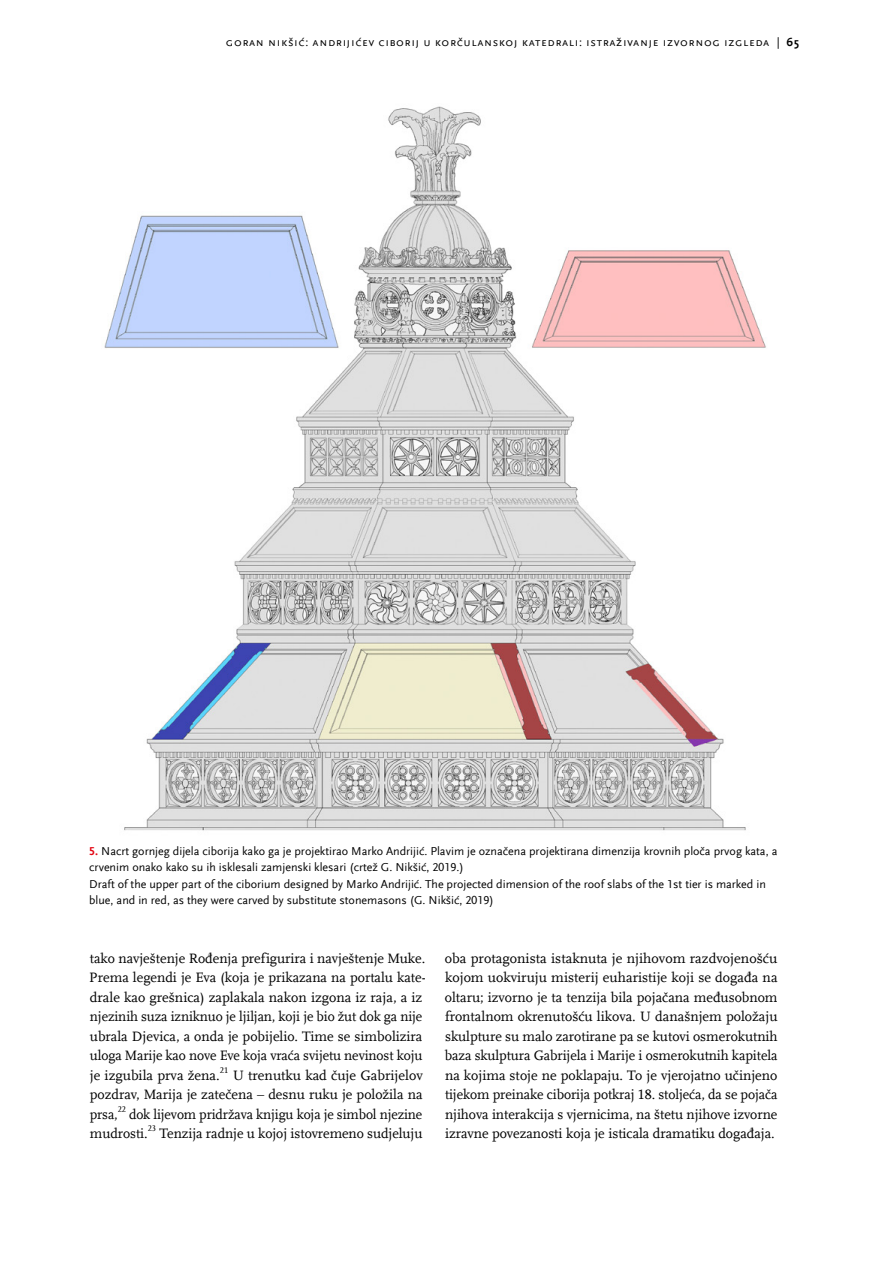
<style>
.page{position:relative;width:893px;height:1263px;background:#fff}
.page>*{position:absolute;margin:0;border:0;box-sizing:border-box;transform-origin:0 0}
.t1{font:14.25px/19.5px "Scala Offc Pro";color:#000}
.t2{font:12px/16.5px "Scala Sans Offc Pro";color:#000}
.t3{font:12px "Scala Sans Sc Offc Pro";letter-spacing:.05em;color:#000}
.t4{font:8.55px "Scala Offc Pro";color:#000}
.s1{font-weight:700}
.s2{font-weight:700;color:#e30613}
</style>
<div class="page">
<img style="left:104px;top:106px;width:662px;height:725px">
<p class="t3" style="left:226px;top:35px;width:574px">goran nikšić: andrijićev ciborij u korčulanskoj katedrali: istraživanje izvornog izgleda | <span class="s1">65</span></p>
<p class="t2" style="left:89px;top:842px;width:690px"><span class="s2">5.</span> Nacrt gornjeg dijela ciborija kako ga je projektirao Marko Andrijić. Plavim je označena projektirana dimenzija krovnih ploča prvog kata, a crvenim onako kako su ih isklesali zamjenski klesari (crtež G. Nikšić, 2019.)<br>Draft of the upper part of the ciborium designed by Marko Andrijić. The projected dimension of the roof slabs of the 1st tier is marked in blue, and in red, as they were carved by substitute stonemasons (G. Nikšić, 2019)</p>
<p class="t1" style="left:89px;top:948px;width:338px">tako navještenje Rođenja prefigurira i navještenje Muke.<br>Prema legendi je Eva (koja je prikazana na portalu kate&shy;drale kao grešnica) zaplakala nakon izgona iz raja, a iz njezinih suza izniknuo je ljiljan, koji je bio žut dok ga nije ubrala Djevica, a onda je pobijelio. Time se simbolizira uloga Marije kao nove Eve koja vraća svijetu nevinost koju je izgubila prva žena.</p>
<p class="t4" style="left:220px;top:1065px;width:10px">21</p>
<p class="t1" style="left:90px;top:1065px;width:334px;text-align:justify;text-indent:143px">U trenutku kad čuje Gabrijelov pozdrav, Marija je zatečena – desnu ruku je položila na prsa,</p>
<p class="t4" style="left:118px;top:1104px;width:10px">22</p>
<p class="t1" style="left:90px;top:1104px;width:334px;text-indent:39px">dok lijevom pridržava knjigu koja je simbol njezine mudrosti.</p>
<p class="t4" style="left:148px;top:1123px;width:10px">23</p>
<p class="t1" style="left:159px;top:1124px;width:264px">Tenzija radnje u kojoj istovremeno sudjeluju</p>
<p class="t1" style="left:445px;top:948px;width:334px;text-align:justify">oba protagonista istaknuta je njihovom razdvojenošću kojom uokviruju misterij euharistije koji se događa na oltaru; izvorno je ta tenzija bila pojačana međusobnom frontalnom okrenutošću likova. U današnjem položaju skulpture su malo zarotirane pa se kutovi osmerokutnih baza skulptura Gabrijela i Marije i osmerokutnih kapitela na kojima stoje ne poklapaju. To je vjerojatno učinjeno tijekom preinake ciborija potkraj 18. stoljeća, da se pojača njihova interakcija s vjernicima, na štetu njihove izvorne izravne povezanosti koja je isticala dramatiku događaja.</p>
</div>
